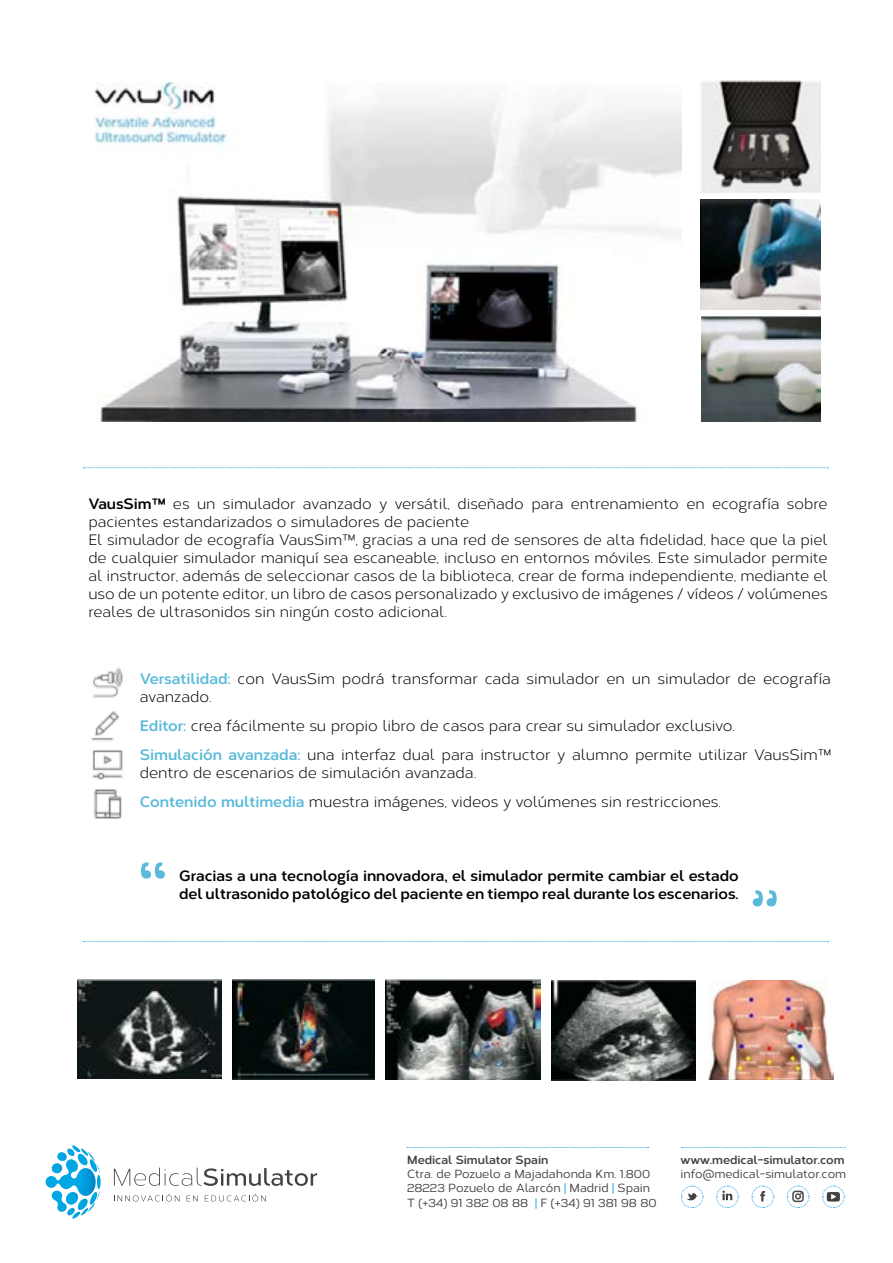
<style>
.page{position:relative;width:893px;height:1263px;background:#fff}
.page>*{position:absolute;margin:0;border:0;box-sizing:border-box;transform-origin:0 0}
.t1{font:700 74.1px "Corbert";color:#59bada}
.t2{font:15.15px/28.8px "Corbert";color:#000}
.t3{font:15px/18px "Corbert";color:#000}
.t4{font:700 15px/18px "Corbert";color:#000}
.t5{font:500 11.85px/14.1px "Corbert";color:#424042}
.t6{font:700 11.85px "Corbert";color:#424042}
.s1{font-weight:700}
.s2{font-weight:700;color:#59bada}
.s3{color:#28a8e9}
</style>
<div class="page">
<img style="left:93px;top:668px;width:30px;height:30px">
<img style="left:91px;top:711px;width:28px;height:30px">
<img style="left:92px;top:750px;width:31px;height:30px">
<img style="left:93px;top:789px;width:29px;height:29px">
<img style="left:94px;top:83px;width:588px;height:338px">
<img style="left:700px;top:79px;width:120px;height:113px">
<img style="left:700px;top:200px;width:120px;height:109px">
<img style="left:701px;top:316px;width:119px;height:105px">
<img style="left:552px;top:980px;width:144px;height:100px">
<img style="left:386px;top:979px;width:155px;height:100px">
<img style="left:233px;top:979px;width:142px;height:100px">
<img style="left:78px;top:979px;width:143px;height:99px">
<img style="left:708px;top:980px;width:125px;height:100px">
<svg style="left:407px;top:1147px;width:242px;height:1px"></svg>
<svg style="left:681px;top:1147px;width:164px;height:1px"></svg>
<svg style="left:114px;top:1168px;width:203px;height:18px"></svg>
<svg style="left:114px;top:1193px;width:65px;height:8px"></svg>
<svg style="left:187px;top:1195px;width:11px;height:6px"></svg>
<svg style="left:205px;top:1193px;width:61px;height:8px"></svg>
<svg style="left:46px;top:1145px;width:55px;height:73px"></svg>
<svg style="left:680px;top:1185px;width:24px;height:23px"></svg>
<svg style="left:716px;top:1185px;width:23px;height:23px"></svg>
<svg style="left:751px;top:1185px;width:23px;height:23px"></svg>
<svg style="left:786px;top:1185px;width:24px;height:23px"></svg>
<svg style="left:822px;top:1185px;width:23px;height:23px"></svg>
<svg style="left:83px;top:467px;width:746px;height:1px"></svg>
<svg style="left:83px;top:941px;width:746px;height:1px"></svg>
<p class="t3" style="left:88px;top:494px;width:741px"><span class="s1">VausSim™</span> es un simulador avanzado y versátil, diseñado para entrenamiento en ecografía sobre pacientes estandarizados o simuladores de paciente<br>El simulador de ecografía VausSim™, gracias a una red de sensores de alta fidelidad, hace que la piel de cualquier simulador maniquí sea escaneable, incluso en entornos móviles. Este simulador permite al instructor, además de seleccionar casos de la biblioteca, crear de forma independiente, mediante el uso de un potente editor, un libro de casos personalizado y exclusivo de imágenes / vídeos / volúmenes reales de ultrasonidos sin ningún costo adicional.</p>
<p class="t2" style="left:140px;top:669px;width:693px;line-height:18.1px"><span class="s2">Versatilidad:</span> con VausSim podrá transformar cada simulador en un simulador de ecografía avanzado.</p>
<p class="t2" style="left:140px;top:711px;width:693px"><span class="s2">Editor:</span> crea fácilmente su propio libro de casos para crear su simulador exclusivo.<br><span class="s2">Simulación avanzada:</span> una interfaz dual para instructor y alumno permite utilizar VausSim™</p>
<p class="t2" style="left:140px;top:757px;width:582px">dentro de escenarios de simulación avanzada.<br><span class="s2">Contenido multimedia</span> muestra imágenes, videos y volúmenes sin restricciones.</p>
<h1 class="t1" style="left:138px;top:838px;width:31px">“</h1>
<p class="t4" style="left:179px;top:865px;width:561px">Gracias a una tecnología innovadora, el simulador permite cambiar el estado del ultrasonido patológico del paciente en tiempo real durante los escenarios.</p>
<p class="t6" style="left:407px;top:1151px;width:143px">Medical Simulator Spain</p>
<p class="t5" style="left:407px;top:1166px;width:251px">Ctra. de Pozuelo a Majadahonda Km. 1.800<br>28223 Pozuelo de Alarcón <span class="s3">|</span> Madrid <span class="s3">|</span> Spain<br>T (+34) 91 382 08 88 <span class="s3">|</span> F (+34) 91 381 98 80</p>
<p class="t6" style="left:680px;top:1151px;width:166px">www.medical-simulator.com</p>
<p class="t5" style="left:680px;top:1166px;width:167px">info@medical-simulator.com</p>
</div>
